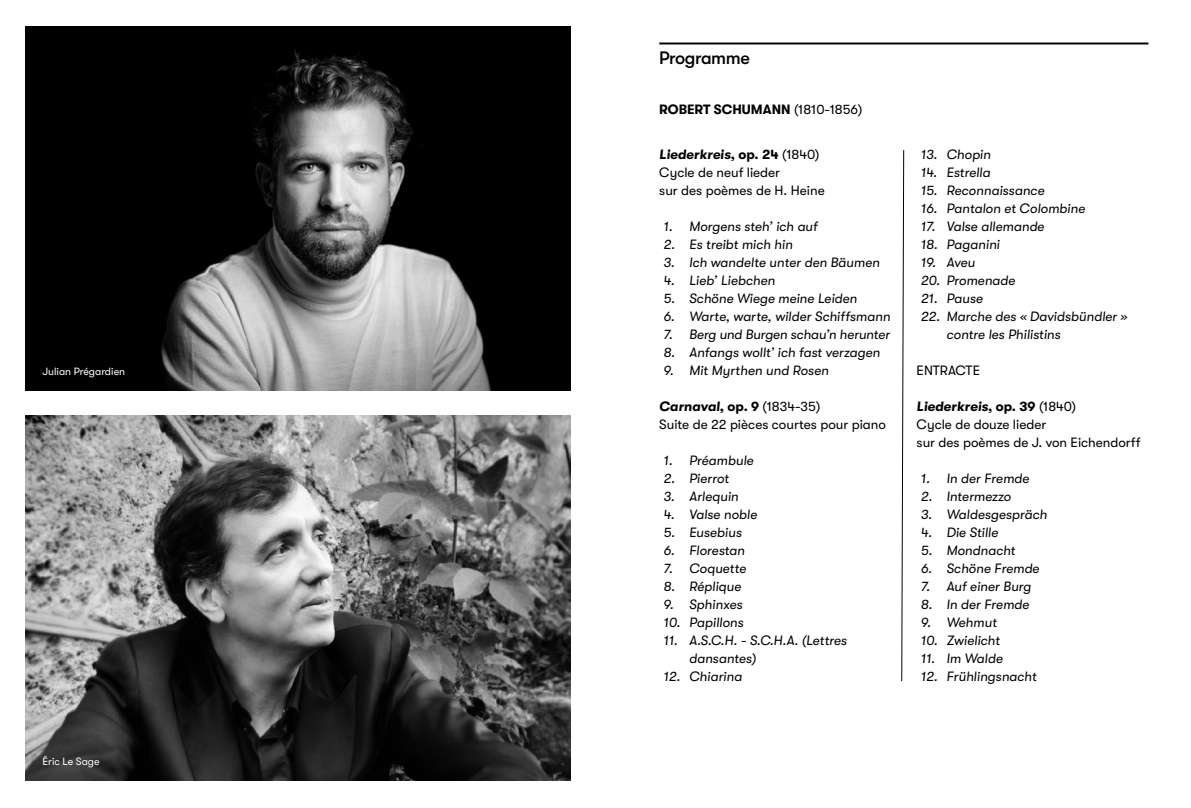
<style>
.page{position:relative;width:1191px;height:808px;background:#fff}
.page>*{position:absolute;margin:0;border:0;box-sizing:border-box;transform-origin:0 0}
.t1{font:500 18px "GT Walsheim";letter-spacing:-.02em;color:#000}
.t2{font:italic 13.5px/18px "GT Walsheim";color:#000}
.t3{font:13.5px/18px "GT Walsheim";color:#000}
.t4{font:700 13.5px "GT Walsheim";color:#000}
.t5{font:10.5px "GT Walsheim";color:#fff}
.s1{font-weight:400}
.s2{font-weight:700;font-style:italic}
.s3{font-weight:700}
</style>
<div class="page">
<hr style="left:659px;top:43px;width:489px;height:1px;background:#000">
<img style="left:25px;top:26px;width:545px;height:365px">
<img style="left:25px;top:416px;width:545px;height:364px">
<svg style="left:901px;top:150px;width:3px;height:531px"></svg>
<p class="t5" style="left:43px;top:366px;width:84px">Julian Prégardien</p>
<p class="t5" style="left:43px;top:756px;width:59px">Éric Le Sage</p>
<h1 class="t1" style="left:659px;top:48px;width:93px">Programme</h1>
<p class="t4" style="left:659px;top:102px;width:205px">ROBERT SCHUMANN <span class="s1">(1810-1856)</span></p>
<p class="t3" style="left:659px;top:146px;width:167px"><span class="s2">Liederkreis</span><span class="s3">, op. 24</span> (1840)<br>Cycle de neuf lieder<br>sur des poèmes de H. Heine</p>
<p class="t2" style="left:663px;top:218px;width:156px">1. Morgens steh’ ich auf</p>
<p class="t2" style="left:663px;top:236px;width:131px">2. Es treibt mich hin</p>
<p class="t2" style="left:663px;top:254px;width:218px">3. Ich wandelte unter den Bäumen</p>
<p class="t2" style="left:663px;top:272px;width:113px">4. Lieb’ Liebchen</p>
<p class="t2" style="left:663px;top:290px;width:195px">5. Schöne Wiege meine Leiden</p>
<p class="t2" style="left:663px;top:308px;width:228px">6. Warte, warte, wilder Schiffsmann</p>
<p class="t2" style="left:663px;top:326px;width:228px">7. Berg und Burgen schau’n herunter</p>
<p class="t2" style="left:663px;top:344px;width:218px">8. Anfangs wollt’ ich fast verzagen</p>
<p class="t2" style="left:663px;top:362px;width:167px">9. Mit Myrthen und Rosen</p>
<p class="t3" style="left:659px;top:398px;width:228px"><span class="s2">Carnaval</span><span class="s3">, op. 9</span> (1834-35)<br>Suite de 22 pièces courtes pour piano</p>
<p class="t2" style="left:663px;top:452px;width:92px">1. Préambule</p>
<p class="t2" style="left:663px;top:470px;width:67px">2. Pierrot</p>
<p class="t2" style="left:663px;top:488px;width:76px">3. Arlequin</p>
<p class="t2" style="left:663px;top:506px;width:95px">4. Valse noble</p>
<p class="t2" style="left:663px;top:524px;width:80px">5. Eusebius</p>
<p class="t2" style="left:663px;top:542px;width:83px">6. Florestan</p>
<p class="t2" style="left:663px;top:559px;width:84px">7. Coquette</p>
<p class="t2" style="left:663px;top:577px;width:79px">8. Réplique</p>
<p class="t2" style="left:663px;top:595px;width:80px">9. Sphinxes</p>
<p class="t2" style="left:663px;top:613px;width:82px">10. Papillons</p>
<p class="t2" style="left:689px;top:631px;width:159px;text-indent:-26px">11. A.S.C.H. - S.C.H.A. (Lettres dansantes)</p>
<p class="t2" style="left:663px;top:667px;width:80px">12. Chiarina</p>
<p class="t2" style="left:921px;top:145px;width:71px">13. Chopin</p>
<p class="t2" style="left:921px;top:163px;width:71px">14. Estrella</p>
<p class="t2" style="left:921px;top:181px;width:125px">15. Reconnaissance</p>
<p class="t2" style="left:921px;top:199px;width:166px">16. Pantalon et Colombine</p>
<p class="t2" style="left:921px;top:217px;width:125px">17. Valse allemande</p>
<p class="t2" style="left:921px;top:235px;width:80px">18. Paganini</p>
<p class="t2" style="left:921px;top:253px;width:56px">19. Aveu</p>
<p class="t2" style="left:921px;top:271px;width:96px">20. Promenade</p>
<p class="t2" style="left:921px;top:289px;width:64px">21. Pause</p>
<p class="t2" style="left:946px;top:307px;width:182px;text-indent:-26px">22. Marche des « Davidsbündler » contre les Philistins</p>
<p class="t3" style="left:916px;top:361px;width:65px">ENTRACTE</p>
<p class="t3" style="left:916px;top:397px;width:226px"><span class="s2">Liederkreis</span><span class="s3">, op. 39</span> (1840)<br>Cycle de douze lieder<br>sur des poèmes de J. von Eichendorff</p>
<p class="t2" style="left:921px;top:469px;width:110px">1. In der Fremde</p>
<p class="t2" style="left:921px;top:487px;width:92px">2. Intermezzo</p>
<p class="t2" style="left:921px;top:505px;width:128px">3. Waldesgespräch</p>
<p class="t2" style="left:921px;top:523px;width:79px">4. Die Stille</p>
<p class="t2" style="left:921px;top:541px;width:96px">5. Mondnacht</p>
<p class="t2" style="left:921px;top:559px;width:120px">6. Schöne Fremde</p>
<p class="t2" style="left:921px;top:577px;width:112px">7. Auf einer Burg</p>
<p class="t2" style="left:921px;top:595px;width:110px">8. In der Fremde</p>
<p class="t2" style="left:921px;top:613px;width:77px">9. Wehmut</p>
<p class="t2" style="left:921px;top:631px;width:80px">10. Zwielicht</p>
<p class="t2" style="left:921px;top:649px;width:83px">11. Im Walde</p>
<p class="t2" style="left:921px;top:667px;width:117px">12. Frühlingsnacht</p>
</div>
